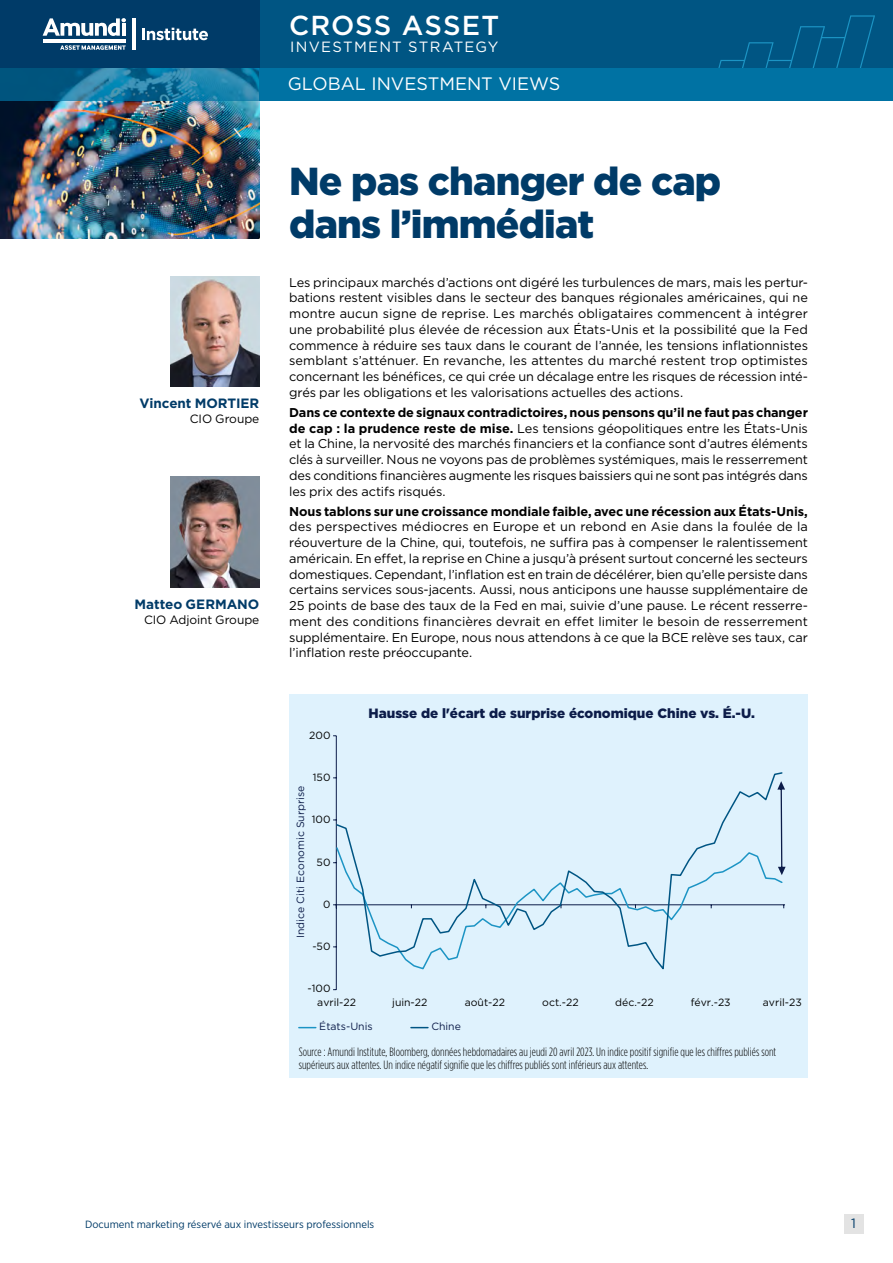
<style>
.page{position:relative;width:893px;height:1263px;background:#fff}
.page>*{position:absolute;margin:0;border:0;box-sizing:border-box;transform-origin:0 0}
.t1{font:900 39px/43.5px "Gotham";letter-spacing:-.02em;color:#003b68}
.t2{font:500 27.45px "Gotham";letter-spacing:.04em;color:#fff}
.t3{font:18px "Gotham";color:#fff}
.t4{font:14.85px "Gotham";letter-spacing:.08em;color:#fff}
.t5{font:900 13.5px "Gotham";color:#0c1c49}
.t6{font:700 13.5px "Gotham";letter-spacing:-.005em;color:#003b68}
.t7{font:13.5px "Gotham";color:#003b68}
.t8{font:12.75px/15.8px "Gotham";letter-spacing:-.01em;color:#000;text-align:justify}
.t9{font:700 12.75px "Gotham";letter-spacing:-.01em;color:#000}
.t10{font:300 12px/13.5px "Gotham Condensed";letter-spacing:.005em;color:#000}
.t11{font:12px "Gotham";letter-spacing:-.005em;color:#000}
.t12{font:10.5px "Gotham";color:#010202}
.t13{font:10.5px "Gotham Narrow";color:#003b68;scale:1.05 1}
.t14{font:10.5px "Gotham";color:#0c1c49}
.s1{font-weight:700}
</style>
<div class="page">
<div style="left:0;top:0;width:893px;height:68px;background:#005583"></div>
<svg style="left:718px;top:15px;width:157px;height:53px"></svg>
<div style="left:0;top:0;width:259px;height:68px;background:#003b68"></div>
<svg style="left:43px;top:18px;width:83px;height:18px"></svg>
<hr style="left:122px;top:23px;width:4px;height:13px;background:#fff">
<hr style="left:43px;top:39px;width:83px;height:3px;background:#fff">
<svg style="left:60px;top:45px;width:66px;height:5px"></svg>
<hr style="left:132px;top:18px;width:3px;height:32px;background:#fff">
<svg style="left:142px;top:28px;width:66px;height:12px"></svg>
<img style="left:0;top:101px;width:259px;height:137px">
<div style="left:289px;top:695px;width:519px;height:383px;background:#dff2fd"></div>
<hr style="left:336px;top:736px;width:1px;height:254px;background:#0c1c49">
<hr style="left:336px;top:904px;width:449px;height:1px;background:#0c1c49">
<svg style="left:335px;top:771px;width:449px;height:201px"></svg>
<svg style="left:299px;top:1027px;width:17px;height:1px"></svg>
<svg style="left:411px;top:1027px;width:17px;height:1px"></svg>
<svg style="left:777px;top:781px;width:9px;height:94px"></svg>
<svg style="left:0;top:68px;width:259px;height:33px;background:#16739b"></svg>
<div style="left:259px;top:68px;width:634px;height:33px;background:#0072a3"></div>
<img style="left:170px;top:276px;width:89px;height:111px">
<img style="left:170px;top:477px;width:89px;height:110px">
<div style="left:844px;top:1214px;width:19px;height:19px;background:#e3e3e3"></div>
<h2 class="t2" style="left:289px;top:7px;width:212px">CROSS ASSET</h2>
<p class="t4" style="left:290px;top:37px;width:210px">INVESTMENT STRATEGY</p>
<h3 class="t3" style="left:288px;top:72px;width:274px">GLOBAL INVESTMENT VIEWS</h3>
<p class="t6" style="left:140px;top:395px;width:121px">Vincent MORTIER</p>
<p class="t11" style="left:190px;top:411px;width:71px">CIO Groupe</p>
<p class="t6" style="left:135px;top:595px;width:126px">Matteo GERMANO</p>
<p class="t11" style="left:144px;top:612px;width:117px">CIO Adjoint Groupe</p>
<h1 class="t1" style="left:289px;top:159px;width:434px">Ne pas changer de cap dans l’immédiat</h1>
<p class="t8" style="left:289px;top:274px;width:520px">Les principaux marchés d’actions ont digéré les turbulences de mars, mais les pertur&shy;bations restent visibles dans le secteur des banques régionales américaines, qui ne montre aucun signe de reprise. Les marchés obligataires commencent à intégrer une probabilité plus élevée de récession aux États-Unis et la possibilité que la Fed commence à réduire ses taux dans le courant de l’année, les tensions inflationnistes semblant s’atténuer. En revanche, les attentes du marché restent trop optimistes concernant les bénéfices, ce qui crée un décalage entre les risques de récession inté&shy;grés par les obligations et les valorisations actuelles des actions.</p>
<p class="t8" style="left:289px;top:404px;width:520px"><span class="s1">Dans ce contexte de signaux contradictoires, nous pensons qu’il ne faut pas changer de cap : la prudence reste de mise.</span> Les tensions géopolitiques entre les États-Unis et la Chine, la nervosité des marchés financiers et la confiance sont d’autres éléments clés à surveiller. Nous ne voyons pas de problèmes systémiques, mais le resserrement des conditions financières augmente les risques baissiers qui ne sont pas intégrés dans les prix des actifs risqués.</p>
<p class="t9" style="left:289px;top:503px;width:520px">Nous tablons sur une croissance mondiale faible, avec une récession aux États-Unis,</p>
<p class="t8" style="left:289px;top:519px;width:520px">des perspectives médiocres en Europe et un rebond en Asie dans la foulée de la réouverture de la Chine, qui, toutefois, ne suffira pas à compenser le ralentissement américain. En effet, la reprise en Chine a jusqu’à présent surtout concerné les secteurs domestiques. Cependant, l’inflation est en train de décélérer, bien qu’elle persiste dans certains services sous-jacents. Aussi, nous anticipons une hausse supplémentaire de 25 points de base des taux de la Fed en mai, suivie d’une pause. Le récent resserre&shy;ment des conditions financières devrait en effet limiter le besoin de resserrement supplémentaire. En Europe, nous nous attendons à ce que la BCE relève ses taux, car l’inflation reste préoccupante.</p>
<p class="t12" style="left:309px;top:728px;width:23px">200</p>
<p class="t12" style="left:313px;top:770px;width:19px">150</p>
<p class="t14" style="left:294px;top:938px;width:154px;rotate:-90deg">Indice Citi Economic Surprise</p>
<p class="t12" style="left:312px;top:813px;width:20px">100</p>
<p class="t12" style="left:317px;top:855px;width:15px">50</p>
<p class="t12" style="left:323px;top:897px;width:9px">0</p>
<p class="t12" style="left:312px;top:939px;width:20px">-50</p>
<p class="t12" style="left:308px;top:982px;width:25px">-100</p>
<p class="t5" style="left:368px;top:704px;width:388px">Hausse de l'écart de surprise économique Chine vs. É.-U.</p>
<p class="t12" style="left:317px;top:995px;width:40px">avril-22</p>
<p class="t12" style="left:392px;top:995px;width:37px">juin-22</p>
<p class="t12" style="left:465px;top:995px;width:42px">août-22</p>
<p class="t12" style="left:542px;top:995px;width:38px">oct.-22</p>
<p class="t12" style="left:615px;top:995px;width:40px">déc.-22</p>
<p class="t12" style="left:691px;top:995px;width:41px">févr.-23</p>
<p class="t12" style="left:763px;top:995px;width:40px">avril-23</p>
<p class="t14" style="left:319px;top:1020px;width:55px">États-Unis</p>
<p class="t14" style="left:431px;top:1020px;width:31px">Chine</p>
<p class="t10" style="left:299px;top:1044px;width:479px">Source : Amundi Institute, Bloomberg, données hebdomadaires au jeudi 20 avril 2023. Un indice positif signifie que les chiffres publiés sont supérieurs aux attentes. Un indice négatif signifie que les chiffres publiés sont inférieurs aux attentes.</p>
<p class="t13" style="left:85px;top:1218px;width:277px">Document marketing réservé aux investisseurs professionnels</p>
<p class="t7" style="left:851px;top:1215px;width:6px">1</p>
</div>
